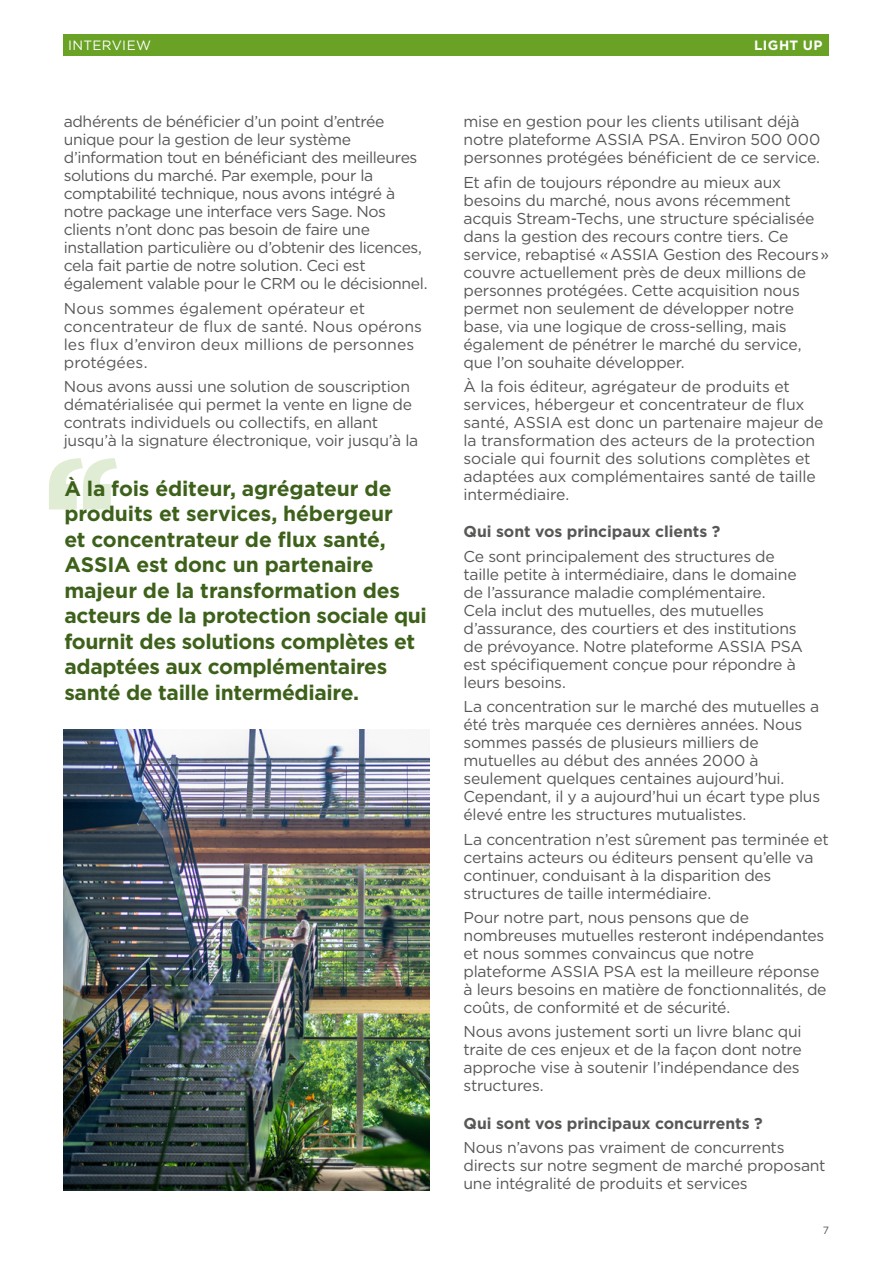
<style>
.page{position:relative;width:893px;height:1263px;background:#fff}
.page>*{position:absolute;margin:0;border:0;box-sizing:border-box;transform-origin:0 0}
.t1{font:700 21px/25.5px "Gotham";letter-spacing:-.015em;color:#3d611a}
.t2{font:15.75px/18px "Gotham";letter-spacing:-.015em;color:#575756}
.t3{font:15.75px/18px "Gotham";letter-spacing:.005em;color:#575756}
.t4{font:700 15.75px "Gotham";color:#575756}
.t5{font:13.5px "Gotham";letter-spacing:.025em;color:#fff}
.t6{font:700 13.5px "Gotham";letter-spacing:.03em;color:#fff}
.t7{font:10.5px "Gotham";color:#575756}
</style>
<div class="page">
<div style="left:64px;top:34px;width:765px;height:21px;background:#6aa226"></div>
<img style="left:64px;top:729px;width:365px;height:462px">
<svg style="left:49px;top:458px;width:68px;height:51px"></svg>
<p class="t5" style="left:68px;top:37px;width:85px">INTERVIEW</p>
<p class="t6" style="left:754px;top:36px;width:70px">LIGHT UP</p>
<p class="t2" style="left:64px;top:112px;width:365px">adhérents de bénéficier d’un point d’entrée unique pour la gestion de leur système d’information tout en bénéficiant des meilleures solutions du marché. Par exemple, pour la comptabilité technique, nous avons intégré à notre package une interface vers Sage. Nos clients n’ont donc pas besoin de faire une installation particulière ou d’obtenir des licences, cela fait partie de notre solution. Ceci est également valable pour le CRM ou le décisionnel.</p>
<p class="t3" style="left:64px;top:299px;width:360px">Nous sommes également opérateur et concentrateur de flux de santé. Nous opérons les flux d’environ deux millions de personnes protégées.</p>
<p class="t2" style="left:64px;top:377px;width:356px">Nous avons aussi une solution de souscription dématérialisée qui permet la vente en ligne de contrats individuels ou collectifs, en allant jusqu’à la signature électronique, voir jusqu’à la</p>
<p class="t1" style="left:64px;top:476px;width:364px">À la fois éditeur, agrégateur de produits et services, hébergeur<br>et concentrateur de flux santé,<br>ASSIA est donc un partenaire majeur de la transformation des acteurs de la protection sociale qui fournit des solutions complètes et adaptées aux complémentaires santé de taille intermédiaire.</p>
<p class="t2" style="left:463px;top:113px;width:358px">mise en gestion pour les clients utilisant déjà notre plateforme ASSIA PSA. Environ 500 000 personnes protégées bénéficient de ce service.</p>
<p class="t2" style="left:463px;top:173px;width:367px">Et afin de toujours répondre au mieux aux besoins du marché, nous avons récemment acquis Stream-Techs, une structure spécialisée dans la gestion des recours contre tiers. Ce service, rebaptisé « ASSIA Gestion des Recours » couvre actuellement près de deux millions de personnes protégées. Cette acquisition nous permet non seulement de développer notre base, via une logique de cross-selling, mais également de pénétrer le marché du service, que l’on souhaite développer.</p>
<p class="t2" style="left:463px;top:377px;width:361px">À la fois éditeur, agrégateur de produits et services, hébergeur et concentrateur de flux santé, ASSIA est donc un partenaire majeur de la transformation des acteurs de la protection sociale qui fournit des solutions complètes et adaptées aux complémentaires santé de taille intermédiaire.</p>
<p class="t4" style="left:463px;top:521px;width:258px">Qui sont vos principaux clients ?</p>
<p class="t2" style="left:463px;top:547px;width:341px">Ce sont principalement des structures de taille petite à intermédiaire, dans le domaine de l’assurance maladie complémentaire.<br>Cela inclut des mutuelles, des mutuelles d’assurance, des courtiers et des institutions de prévoyance. Notre plateforme ASSIA PSA est spécifiquement conçue pour répondre à leurs besoins.</p>
<p class="t2" style="left:463px;top:697px;width:358px">La concentration sur le marché des mutuelles a été très marquée ces dernières années. Nous sommes passés de plusieurs milliers de mutuelles au début des années 2000 à seulement quelques centaines aujourd’hui.<br>Cependant, il y a aujourd’hui un écart type plus élevé entre les structures mutualistes.</p>
<p class="t2" style="left:463px;top:830px;width:367px">La concentration n’est sûrement pas terminée et certains acteurs ou éditeurs pensent qu’elle va continuer, conduisant à la disparition des structures de taille intermédiaire.</p>
<p class="t2" style="left:463px;top:908px;width:365px">Pour notre part, nous pensons que de nombreuses mutuelles resteront indépendantes et nous sommes convaincus que notre plateforme ASSIA PSA est la meilleure réponse à leurs besoins en matière de fonctionnalités, de coûts, de conformité et de sécurité.</p>
<p class="t2" style="left:463px;top:1022px;width:340px">Nous avons justement sorti un livre blanc qui traite de ces enjeux et de la façon dont notre approche vise à soutenir l’indépendance des structures.</p>
<p class="t4" style="left:463px;top:1112px;width:301px">Qui sont vos principaux concurrents ?</p>
<p class="t2" style="left:463px;top:1138px;width:364px">Nous n’avons pas vraiment de concurrents directs sur notre segment de marché proposant une intégralité de produits et services</p>
<p class="t7" style="left:823px;top:1224px;width:8px">7</p>
</div>
